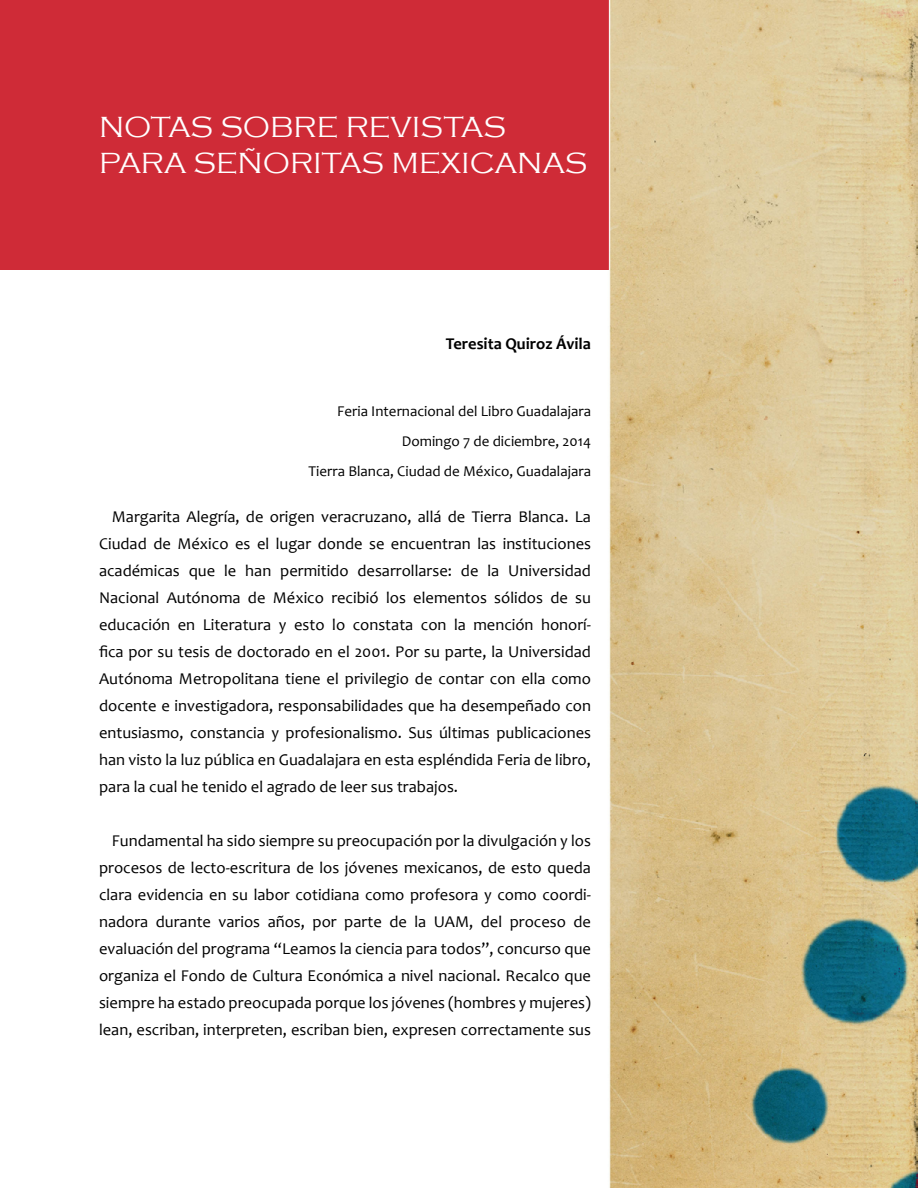
<style>
.page{position:relative;width:918px;height:1188px;background:#fff}
.page>*{position:absolute;margin:0;border:0;box-sizing:border-box;transform-origin:0 0}
.t1{font:300 30px/36px "Copperplate Gothic";color:#fff}
.t2{font:16.5px/27px "Candara";color:#000;text-align:justify}
.t3{font:700 16.5px "Candara";color:#000}
.t4{font:15px/30px "Candara";color:#000;text-align:right}
</style>
<div class="page">
<img style="left:609px;top:0;width:309px;height:1188px">
<div style="left:1px;top:1px;width:607px;height:268px;background:#cf2b37"></div>
<div style="left:0;top:0;width:609px;height:270px;border:2px solid #cf2b37"></div>
<h1 class="t1" style="left:99px;top:109px;width:490px">NOTAS SOBRE REVISTAS<br>PARA SEÑORITAS MEXICANAS</h1>
<p class="t3" style="left:446px;top:333px;width:147px">Teresita Quiroz Ávila</p>
<p class="t4" style="left:309px;top:396px;width:284px">Feria Internacional del Libro Guadalajara<br>Domingo 7 de diciembre, 2014<br>Tierra Blanca, Ciudad de México, Guadalajara</p>
<p class="t2" style="left:99px;top:503px;width:494px;text-indent:13px">Margarita Alegría, de origen veracruzano, allá de Tierra Blanca. La Ciudad de México es el lugar donde se encuentran las instituciones académicas que le han permitido desarrollarse: de la Universidad Nacional Autónoma de México recibió los elementos sólidos de su educación en Literatura y esto lo constata con la mención honorí&shy;fica por su tesis de doctorado en el 2001. Por su parte, la Universidad Autónoma Metropolitana tiene el privilegio de contar con ella como docente e investigadora, responsabilidades que ha desempeñado con entusiasmo, constancia y profesionalismo. Sus últimas publicaciones han visto la luz pública en Guadalajara en esta espléndida Feria de libro, para la cual he tenido el agrado de leer sus trabajos.</p>
<p class="t2" style="left:99px;top:827px;width:493px;text-indent:13px">Fundamental ha sido siempre su preocupación por la divulgación y los procesos de lecto-escritura de los jóvenes mexicanos, de esto queda clara evidencia en su labor cotidiana como profesora y como coordi&shy;nadora durante varios años, por parte de la UAM, del proceso de evaluación del programa “Leamos la ciencia para todos”, concurso que organiza el Fondo de Cultura Económica a nivel nacional. Recalco que siempre ha estado preocupada porque los jóvenes (hombres y mujeres) lean, escriban, interpreten, escriban bien, expresen correctamente sus</p>
</div>
